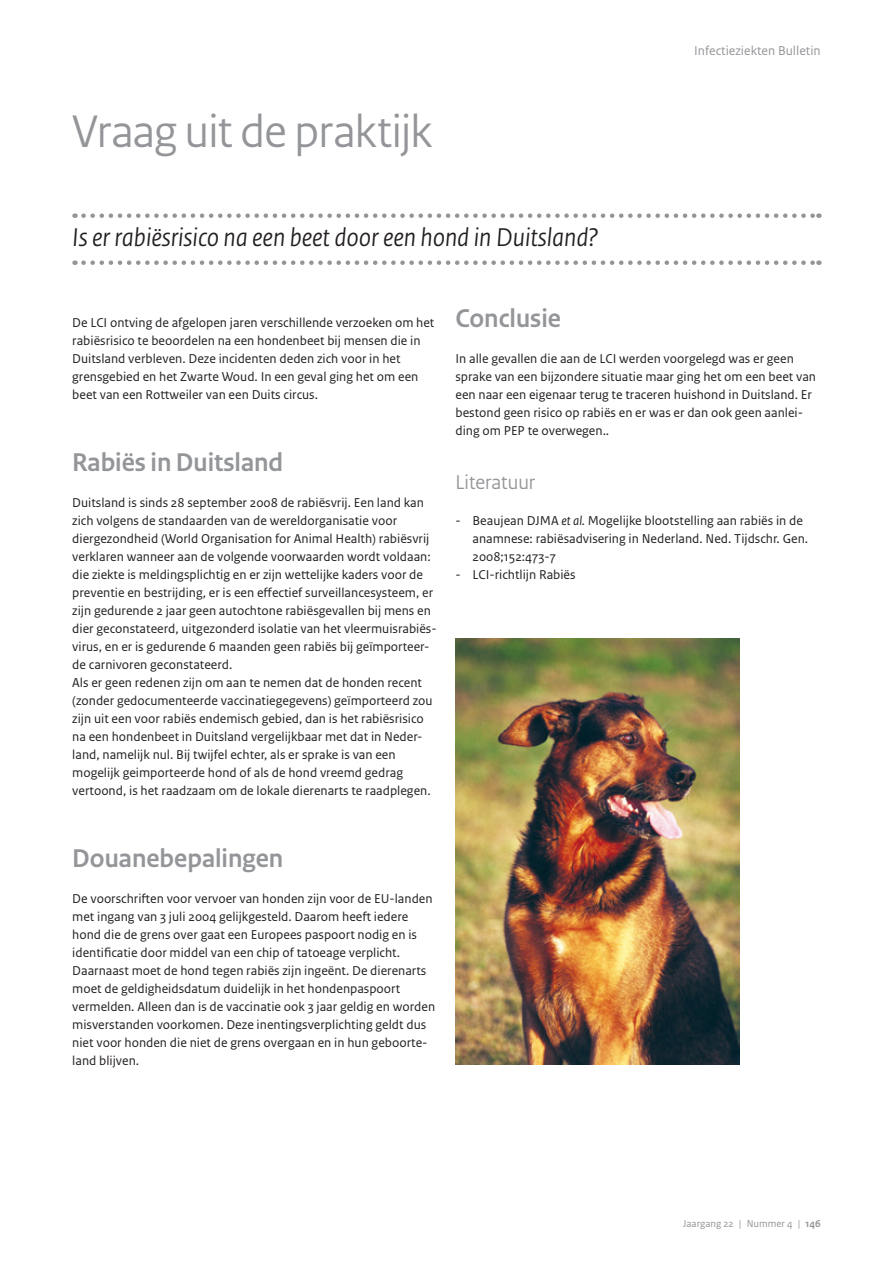
<style>
.page{position:relative;width:893px;height:1263px;background:#fff}
.page>*{position:absolute;margin:0;border:0;box-sizing:border-box;transform-origin:0 0}
._03_IB_Aankondigings{font:48px "Rijksoverheid Sans Heading";letter-spacing:-.01em;color:#939598}
._03_IB_Subtitel_voor{font:italic 27px "Rijksoverheid Sans Heading";color:#231f20}
._04_IB_Paragraafkop{font:700 27px "Rijksoverheid Sans Heading";color:#939598}
._04_IB_Paragraafkop-2{font:21px "Rijksoverheid Sans Heading";color:#939598}
._10_RO_Broodtekst_Sa{font:13.5px/18px "Rijksoverheid Sans Text";color:#231f20}
.t1{font:13.5px "Rijksoverheid Sans Text";color:#939598}
.t2{font:10.5px "Rijksoverheid Sans Text";color:#939598}
.s1{font-style:italic}
.s2{font-weight:700}
</style>
<div class="page">
<img style="left:455px;top:639px;width:284px;height:426px">
<svg style="left:83px;top:213px;width:736px;height:5px"></svg>
<svg style="left:83px;top:260px;width:736px;height:5px"></svg>
<p class="_03_IB_Aankondigings" style="left:72px;top:103px;width:361px">Vraag uit de praktijk</p>
<p class="_03_IB_Subtitel_voor" style="left:72px;top:222px;width:528px">Is er rabiësrisico na een beet door een hond in Duitsland?</p>
<p class="t1" style="left:694px;top:43px;width:128px">Infectieziekten Bulletin</p>
<p class="_10_RO_Broodtekst_Sa" style="left:72px;top:313px;width:364px">De LCI ontving de afgelopen jaren verschillende verzoeken om het rabiësrisico te beoordelen na een hondenbeet bij mensen die in Duitsland verbleven. Deze incidenten deden zich voor in het grensgebied en het Zwarte Woud. In een geval ging het om een beet van een Rottweiler van een Duits circus.</p>
<p class="_04_IB_Paragraafkop" style="left:72px;top:447px;width:212px">Rabiës in Duitsland</p>
<p class="_10_RO_Broodtekst_Sa" style="left:72px;top:493px;width:366px">Duitsland is sinds 28 september 2008 de rabiësvrij. Een land kan zich volgens de standaarden van de wereldorganisatie voor diergezondheid (World Organisation for Animal Health) rabiësvrij verklaren wanneer aan de volgende voorwaarden wordt voldaan: die ziekte is meldingsplichtig en er zijn wettelijke kaders voor de preventie en bestrijding, er is een effectief surveillancesysteem, er zijn gedurende 2 jaar geen autochtone rabiësgevallen bij mens en dier geconstateerd, uitgezonderd isolatie van het vleermuisrabiës&shy;virus, en er is gedurende 6 maanden geen rabiës bij geïmporteer&shy;de carnivoren geconstateerd.</p>
<p class="_10_RO_Broodtekst_Sa" style="left:72px;top:673px;width:362px">Als er geen redenen zijn om aan te nemen dat de honden recent (zonder gedocumenteerde vaccinatiegegevens) geïmporteerd zou zijn uit een voor rabiës endemisch gebied, dan is het rabiësrisico na een hondenbeet in Duitsland vergelijkbaar met dat in Neder&shy;land, namelijk nul. Bij twijfel echter, als er sprake is van een mogelijk geimporteerde hond of als de hond vreemd gedrag vertoond, is het raadzaam om de lokale dierenarts te raadplegen.</p>
<p class="_04_IB_Paragraafkop" style="left:72px;top:843px;width:213px">Douanebepalingen</p>
<p class="_10_RO_Broodtekst_Sa" style="left:72px;top:889px;width:364px">De voorschriften voor vervoer van honden zijn voor de EU-landen met ingang van 3 juli 2004 gelijkgesteld. Daarom heeft iedere hond die de grens over gaat een Europees paspoort nodig en is identificatie door middel van een chip of tatoeage verplicht.<br>Daarnaast moet de hond tegen rabiës zijn ingeënt. De dierenarts moet de geldigheidsdatum duidelijk in het hondenpaspoort vermelden. Alleen dan is de vaccinatie ook 3 jaar geldig en worden misverstanden voorkomen. Deze inentingsverplichting geldt dus niet voor honden die niet de grens overgaan en in hun geboorte&shy;land blijven.</p>
<p class="_04_IB_Paragraafkop" style="left:455px;top:303px;width:107px">Conclusie</p>
<p class="_10_RO_Broodtekst_Sa" style="left:455px;top:349px;width:362px">In alle gevallen die aan de LCI werden voorgelegd was er geen sprake van een bijzondere situatie maar ging het om een beet van een naar een eigenaar terug te traceren huishond in Duitsland. Er bestond geen risico op rabiës en er was er dan ook geen aanlei&shy;ding om PEP te overwegen..</p>
<p class="_04_IB_Paragraafkop-2" style="left:455px;top:470px;width:81px">Literatuur</p>
<p class="_10_RO_Broodtekst_Sa" style="left:472px;top:511px;width:337px;text-indent:-17px">- Beaujean DJMA <span class="s1">et al.</span> Mogelijke blootstelling aan rabiës in de anamnese: rabiësadvisering in Nederland. Ned. Tijdschr. Gen.<br>2008;152:473-7</p>
<p class="_10_RO_Broodtekst_Sa" style="left:455px;top:565px;width:122px">- LCI-richtlijn Rabiës</p>
<p class="t2" style="left:683px;top:1217px;width:139px">Jaargang 22 | Nummer 4 | <span class="s2">146</span></p>
</div>
